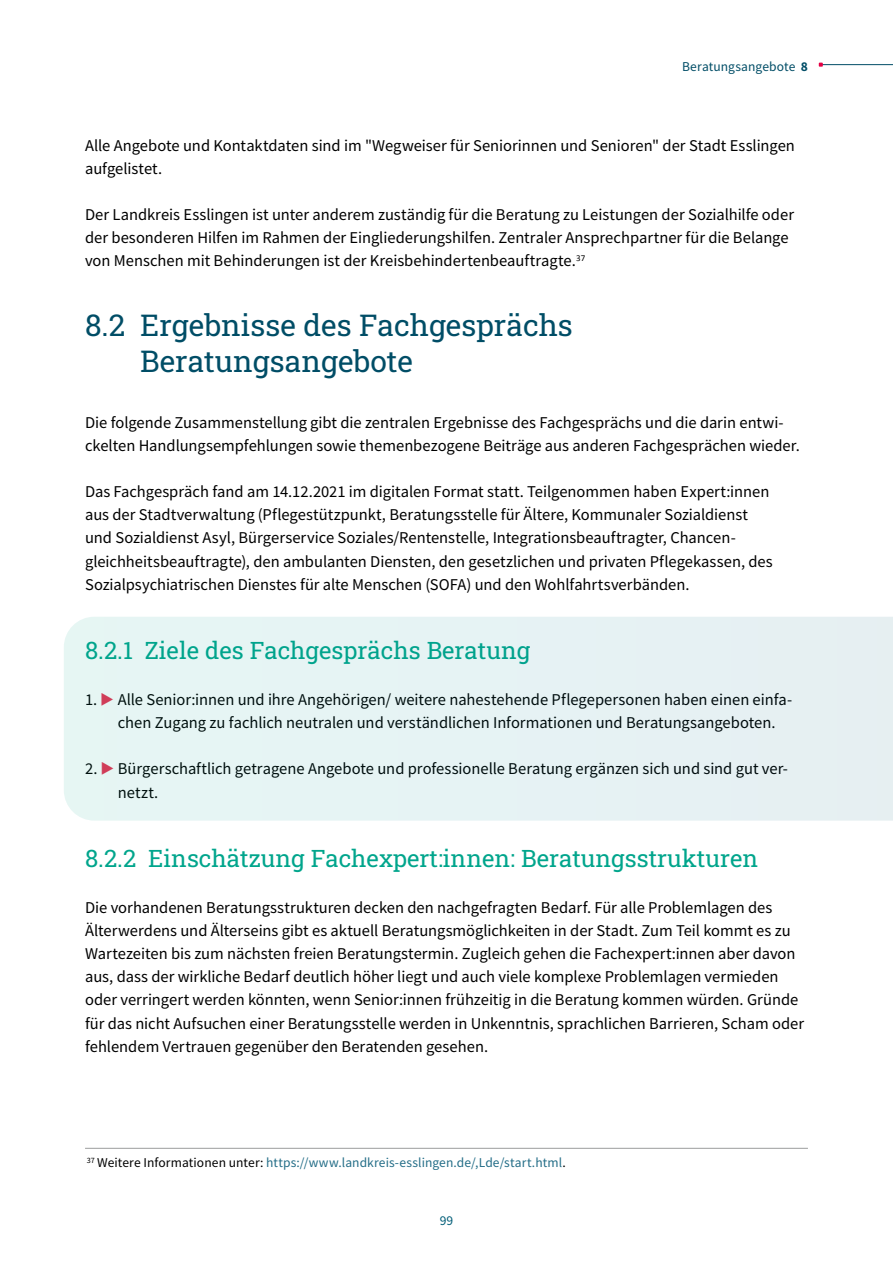
<style>
.page{position:relative;width:893px;height:1263px;background:#fff}
.page>*{position:absolute;margin:0;border:0;box-sizing:border-box;transform-origin:0 0}
.H1_Headline{font:30px/36px "Roboto Slab";color:#004d66}
.H2_Headline{font:24px "Roboto Slab";color:#00a58c}
.Fließtext{font:16.5px/23.1px "Source Sans Pro";color:#000}
.Nummerierung_-_Aufzä{font:16.5px/23.1px "Source Sans Pro";color:#000}
.Fußnote{font:13.5px "Source Sans Pro";letter-spacing:.01em;color:#236d87}
.t1{font:13.5px "Source Sans Pro";letter-spacing:.005em;color:#004d66}
.t2{font:13.5px "Source Sans Pro";color:#005d77}
.s1{font-weight:700}
.s2{color:#000}
</style>
<div class="page">
<hr style="left:821px;top:64px;width:72px;height:1px;background:#004d66">
<svg style="left:819px;top:63px;width:4px;height:4px"></svg>
<hr style="left:85px;top:1148px;width:723px;height:1px;background:#9c9d9d">
<div style="left:64px;top:617px;width:829px;height:204px;background:#e6f3f4"></div>
<svg style="left:102px;top:693px;width:11px;height:13px"></svg>
<svg style="left:102px;top:762px;width:11px;height:13px"></svg>
<p class="t1" style="left:682px;top:57px;width:127px">Beratungsangebote <span class="s1">8</span></p>
<p class="Fließtext" style="left:85px;top:134px;width:711px">Alle Angebote und Kontaktdaten sind im "Wegweiser für Seniorinnen und Senioren" der Stadt Esslingen aufgelistet.</p>
<p class="Fließtext" style="left:85px;top:203px;width:710px">Der Landkreis Esslingen ist unter anderem zuständig für die Beratung zu Leistungen der Sozialhilfe oder der besonderen Hilfen im Rahmen der Eingliederungshilfen. Zentraler Ansprechpartner für die Belange von Menschen mit Behinderungen ist der Kreisbehindertenbeauftragte.<sup>37</sup></p>
<p class="H1_Headline" style="left:140px;top:306px;width:434px;text-indent:-55px">8.2 Ergebnisse des Fachgesprächs<br>Beratungsangebote</p>
<p class="Fließtext" style="left:85px;top:411px;width:716px">Die folgende Zusammenstellung gibt die zentralen Ergebnisse des Fachgesprächs und die darin entwi&shy;ckelten Handlungsempfehlungen sowie themenbezogene Beiträge aus anderen Fachgesprächen wieder.</p>
<p class="Fließtext" style="left:85px;top:480px;width:689px">Das Fachgespräch fand am 14.12.2021 im digitalen Format statt. Teilgenommen haben Expert:innen aus der Stadtverwaltung (Pflegestützpunkt, Beratungsstelle für Ältere, Kommunaler Sozialdienst und Sozialdienst Asyl, Bürgerservice Soziales/Rentenstelle, Integrationsbeauftragter, Chancen&shy;gleichheitsbeauftragte), den ambulanten Diensten, den gesetzlichen und privaten Pflegekassen, des Sozialpsychiatrischen Dienstes für alte Menschen (SOFA) und den Wohlfahrtsverbänden.</p>
<p class="H2_Headline" style="left:85px;top:634px;width:447px">8.2.1 Ziele des Fachgesprächs Beratung</p>
<p class="Nummerierung_-_Aufzä" style="left:118px;top:688px;width:676px;text-indent:-33px">1. Alle Senior:innen und ihre Angehörigen/ weitere nahestehende Pflegepersonen haben einen einfa&shy;chen Zugang zu fachlich neutralen und verständlichen Informationen und Beratungsangeboten.</p>
<p class="Nummerierung_-_Aufzä" style="left:118px;top:757px;width:672px;text-indent:-33px">2. Bürgerschaftlich getragene Angebote und professionelle Beratung ergänzen sich und sind gut ver&shy;netzt.</p>
<p class="H2_Headline" style="left:85px;top:842px;width:675px">8.2.2 Einschätzung Fachexpert:innen: Beratungsstrukturen</p>
<p class="Fließtext" style="left:85px;top:896px;width:721px">Die vorhandenen Beratungsstrukturen decken den nachgefragten Bedarf. Für alle Problemlagen des Älterwerdens und Älterseins gibt es aktuell Beratungsmöglichkeiten in der Stadt. Zum Teil kommt es zu Wartezeiten bis zum nächsten freien Beratungstermin. Zugleich gehen die Fachexpert:innen aber davon aus, dass der wirkliche Bedarf deutlich höher liegt und auch viele komplexe Problemlagen vermieden oder verringert werden könnten, wenn Senior:innen frühzeitig in die Beratung kommen würden. Gründe für das nicht Aufsuchen einer Beratungsstelle werden in Unkenntnis, sprachlichen Barrieren, Scham oder fehlendem Vertrauen gegenüber den Beratenden gesehen.</p>
<p class="Fußnote" style="left:87px;top:1154px;width:480px"><sup>37</sup> <span class="s2">Weitere Informationen unter:</span> https://www.landkreis-esslingen.de/,Lde/start.html<span class="s2">.</span></p>
<p class="t2" style="left:440px;top:1211px;width:15px">99</p>
</div>
